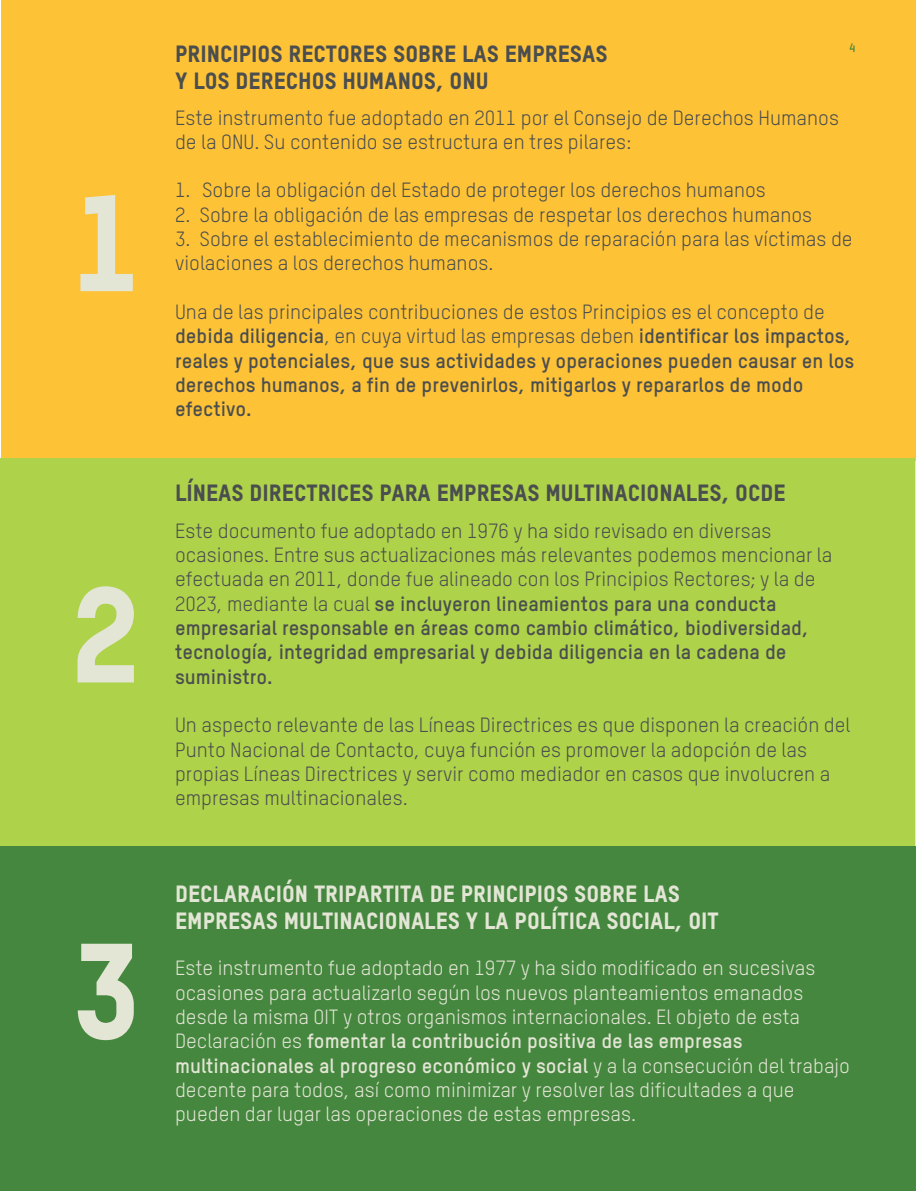
<style>
.page{position:relative;width:916px;height:1191px;background:#fff}
.page>*{position:absolute;margin:0;border:0;box-sizing:border-box;transform-origin:0 0}
.t1{font:133.8px "Oxfam TSTARPRO Headline";color:#e3e5d5}
.t2{font:23.1px/27.8px "Oxfam TSTARPRO Headline";color:#4b4e4f}
.t3{font:23.1px/27.8px "Oxfam TSTARPRO Headline";color:#e3e5d5}
.t4{font:20.25px/24.3px "Oxfam TSTARPRO";color:#4b4e4f}
.t5{font:20.25px/24.3px "Oxfam TSTARPRO";color:#e3e5d5}
.t6{font:700 20.25px/24.3px "Oxfam TSTARPRO";color:#4b4e4f}
.t7{font:700 12px "Oxfam TSTARPRO";color:#45873e}
.s1{font-weight:400}
.s2{font-weight:700}
</style>
<div class="page">
<div style="left:2px;top:0;width:913px;height:460px;background:#fec236"></div>
<div style="left:0;top:458px;width:914px;height:389px;background:#aed24a"></div>
<div style="left:0;top:846px;width:915px;height:345px;background:#45873e"></div>
<h1 class="t1" style="left:71px;top:161px;width:72px">1</h1>
<h1 class="t1" style="left:71px;top:552px;width:71px">2</h1>
<h1 class="t1" style="left:71px;top:908px;width:71px">3</h1>
<p class="t7" style="left:848px;top:41px;width:8px">4</p>
<p class="t2" style="left:175px;top:39px;width:434px">PRINCIPIOS RECTORES SOBRE LAS EMPRESAS<br>Y LOS DERECHOS HUMANOS, ONU</p>
<p class="t4" style="left:175px;top:105px;width:665px">Este instrumento fue adoptado en 2011 por el Consejo de Derechos Humanos de la ONU. Su contenido se estructura en tres pilares:</p>
<p class="t4" style="left:175px;top:178px;width:592px">1. Sobre la obligación del Estado de proteger los derechos humanos</p>
<p class="t4" style="left:175px;top:202px;width:638px">2. Sobre la obligación de las empresas de respetar los derechos humanos</p>
<p class="t4" style="left:175px;top:226px;width:678px">3. Sobre el establecimiento de mecanismos de reparación para las víctimas de violaciones a los derechos humanos.</p>
<p class="t6" style="left:175px;top:299px;width:680px"><span class="s1">Una de las principales contribuciones de estos Principios es el concepto de </span>debida diligencia<span class="s1">, en cuya virtud las empresas deben</span> identificar los impactos, reales y potenciales, que sus actividades y operaciones pueden causar en los derechos humanos, a fin de prevenirlos, mitigarlos y repararlos de modo efectivo.</p>
<p class="t2" style="left:175px;top:478px;width:611px">LÍNEAS DIRECTRICES PARA EMPRESAS MULTINACIONALES, OCDE</p>
<p class="t4" style="left:175px;top:518px;width:658px">Este documento fue adoptado en 1976 y ha sido revisado en diversas ocasiones. Entre sus actualizaciones más relevantes podemos mencionar la efectuada en 2011, donde fue alineado con los Principios Rectores; y la de 2023, mediante la cual <span class="s2">se incluyeron lineamientos para una conducta empresarial responsable en áreas como cambio climático, biodiversidad, tecnología, integridad empresarial y debida diligencia en la cadena de suministro.</span></p>
<p class="t4" style="left:175px;top:712px;width:676px">Un aspecto relevante de las Líneas Directrices es que disponen la creación del Punto Nacional de Contacto, cuya función es promover la adopción de las propias Líneas Directrices y servir como mediador en casos que involucren a empresas multinacionales.</p>
<p class="t3" style="left:175px;top:879px;width:545px">DECLARACIÓN TRIPARTITA DE PRINCIPIOS SOBRE LAS<br>EMPRESAS MULTINACIONALES Y LA POLÍTICA SOCIAL, OIT</p>
<p class="t5" style="left:175px;top:955px;width:676px">Este instrumento fue adoptado en 1977 y ha sido modificado en sucesivas ocasiones para actualizarlo según los nuevos planteamientos emanados desde la misma OIT y otros organismos internacionales. El objeto de esta Declaración es <span class="s2">fomentar la contribución positiva de las empresas multinacionales al progreso económico y social</span> y a la consecución del trabajo decente para todos, así como minimizar y resolver las dificultades a que pueden dar lugar las operaciones de estas empresas.</p>
</div>
